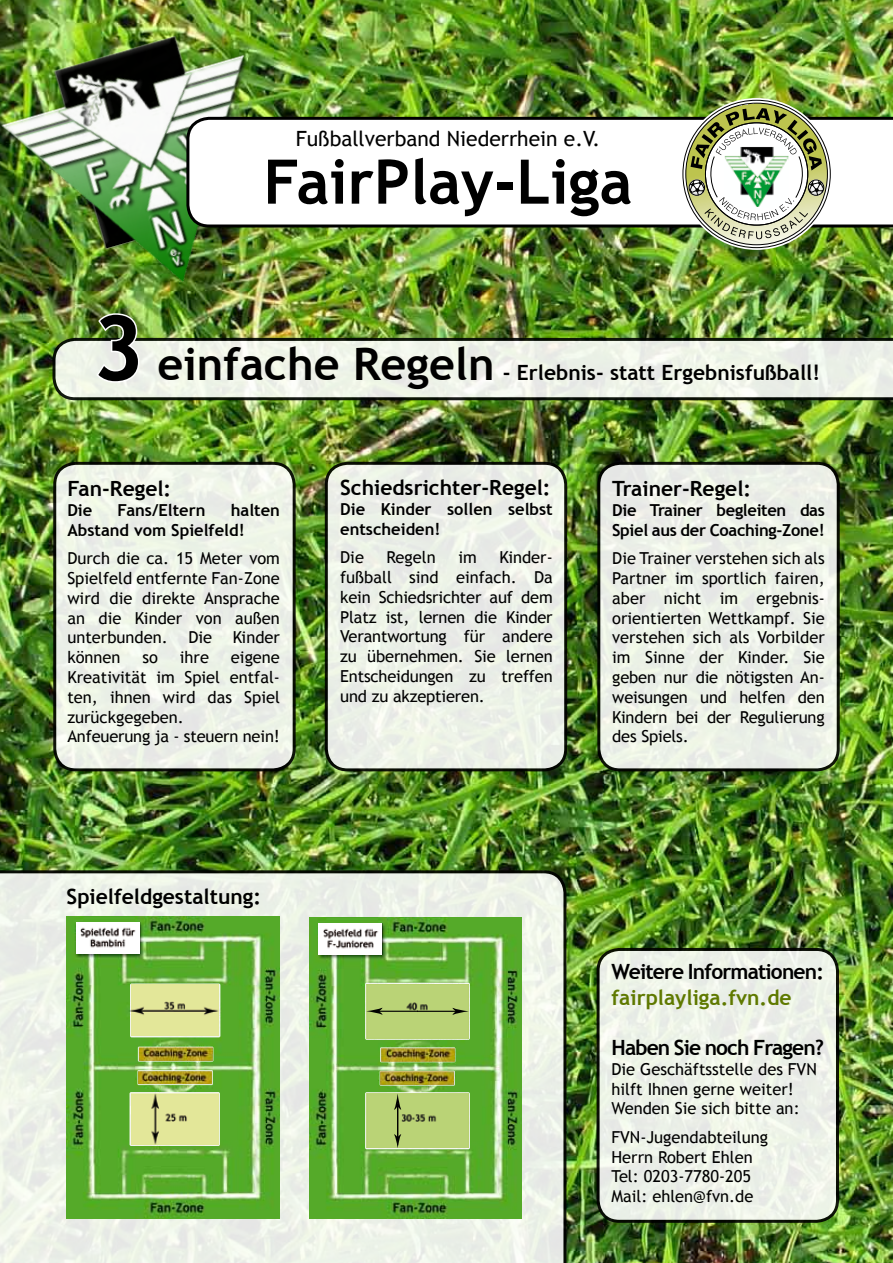
<style>
.page{position:relative;width:893px;height:1263px;background:#fff}
.page>*{position:absolute;margin:0;border:0;box-sizing:border-box;transform-origin:0 0}
.t1{font:700 61.5px "Trebuchet MS";color:#000}
.t2{font:700 21px "Trebuchet MS";color:#000}
.t3{font:700 21px "Trebuchet MS";letter-spacing:-.04em;color:#000}
.t4{font:21px "Trebuchet MS";color:#000}
.t5{font:700 21px "Trebuchet MS";color:#5f7900}
.t6{font:16.5px/19.8px "Trebuchet MS";color:#000}
.t7{font:700 16.5px/19.8px "Trebuchet MS";color:#000}
.t8{font:700 16.5px/19.8px "Trebuchet MS";letter-spacing:-.02em;color:#000}
.s1{font-size:90px}
.s2{font-size:45px}
</style>
<div class="page">
<img style="left:0;top:0;width:893px;height:1263px">
<img style="left:0;top:0;width:345px;height:348px">
<svg style="left:186px;top:117px;width:707px;height:110px"></svg>
<div style="left:681px;top:98px;width:151px;height:152px;border:4px solid #fff;border-radius:50%"></div>
<img style="left:686px;top:103px;width:141px;height:142px">
<div style="left:55px;top:463px;width:239px;height:307px;background:#edf3e8;border-radius:21px"></div>
<div style="left:53px;top:462px;width:243px;height:309px;border:3px solid #000;border-radius:21px"></div>
<div style="left:326px;top:463px;width:240px;height:307px;background:#ebf0e7;border-radius:21px"></div>
<div style="left:325px;top:462px;width:242px;height:309px;border:3px solid #000;border-radius:21px"></div>
<div style="left:599px;top:463px;width:239px;height:307px;background:#ecf1e7;border-radius:21px"></div>
<div style="left:597px;top:462px;width:243px;height:309px;border:3px solid #000;border-radius:21px"></div>
<div style="left:598px;top:949px;width:239px;height:272px;background:#edf2e8;border-radius:21px"></div>
<div style="left:597px;top:948px;width:242px;height:275px;border:3px solid #000;border-radius:21px"></div>
<svg style="left:53px;top:338px;width:840px;height:62px;background:#d9ddd3"></svg>
<img style="left:94px;top:312px;width:47px;height:72px">
<svg style="left:0;top:870px;width:566px;height:393px;background:#e5eae0"></svg>
<img style="left:67px;top:916px;width:213px;height:302px">
<img style="left:130px;top:1092px;width:90px;height:54px">
<img style="left:131px;top:1093px;width:87px;height:51px">
<img style="left:130px;top:983px;width:90px;height:54px">
<img style="left:132px;top:985px;width:87px;height:51px">
<img style="left:76px;top:922px;width:64px;height:32px">
<img style="left:138px;top:1046px;width:75px;height:16px">
<img style="left:139px;top:1048px;width:73px;height:12px">
<img style="left:137px;top:1070px;width:76px;height:15px">
<img style="left:139px;top:1071px;width:73px;height:13px">
<img style="left:309px;top:917px;width:213px;height:302px">
<img style="left:365px;top:983px;width:105px;height:57px">
<div style="left:367px;top:984px;width:101px;height:54px;background:#bad376"></div>
<img style="left:365px;top:1092px;width:105px;height:57px">
<div style="left:367px;top:1093px;width:101px;height:55px;background:#bad376"></div>
<img style="left:452px;top:1008px;width:17px;height:7px">
<img style="left:366px;top:1007px;width:16px;height:8px">
<img style="left:394px;top:1093px;width:7px;height:11px">
<img style="left:394px;top:1104px;width:7px;height:44px">
<img style="left:318px;top:923px;width:64px;height:32px">
<img style="left:319px;top:923px;width:63px;height:31px">
<img style="left:380px;top:1047px;width:75px;height:15px">
<img style="left:381px;top:1048px;width:73px;height:13px">
<img style="left:380px;top:1070px;width:75px;height:16px">
<img style="left:381px;top:1072px;width:73px;height:12px">
<p class="t4" style="left:296px;top:126px;width:306px">Fußballverband Niederrhein e.V.</p>
<h1 class="t1" style="left:264px;top:143px;width:370px">FairPlay-Liga</h1>
<p class="t2" style="left:92px;top:360px;width:730px"><span class="s1">3</span> <span class="s2">einfache Regeln</span> - Erlebnis- statt Ergebnisfußball!</p>
<p class="t2" style="left:67px;top:476px;width:105px">Fan-Regel:</p>
<p class="t7" style="left:67px;top:500px;width:27px">Die</p>
<p class="t7" style="left:118px;top:500px;width:89px">Fans/Eltern</p>
<p class="t7" style="left:67px;top:500px;width:214px;text-indent:163px">halten<br>Abstand vom Spielfeld!</p>
<p class="t6" style="left:67px;top:549px;width:214px;text-align:justify">Durch die ca. 15 Meter vom Spielfeld entfernte Fan-Zone wird die direkte Ansprache an die Kinder von außen unterbunden. Die Kinder können</p>
<p class="t6" style="left:142px;top:648px;width:17px">so</p>
<p class="t6" style="left:180px;top:648px;width:31px">ihre</p>
<p class="t6" style="left:67px;top:648px;width:214px;text-indent:164px">eigene<br>Kreativität im Spiel entfal&shy;ten, ihnen wird das Spiel zurückgegeben.<br>Anfeuerung ja - steuern nein!</p>
<p class="t2" style="left:67px;top:883px;width:196px">Spielfeldgestaltung:</p>
<p class="t2" style="left:340px;top:475px;width:212px">Schiedsrichter-Regel:</p>
<p class="t7" style="left:340px;top:499px;width:214px">Die Kinder sollen selbst entscheiden!</p>
<p class="t6" style="left:340px;top:548px;width:25px">Die</p>
<p class="t6" style="left:387px;top:548px;width:51px">Regeln</p>
<p class="t6" style="left:458px;top:548px;width:20px">im</p>
<p class="t6" style="left:340px;top:548px;width:214px;text-indent:159px">Kinder&shy;fußball sind einfach. Da kein Schiedsrichter auf dem<br>Platz ist, lernen die Kinder<br>Verantwortung für andere zu übernehmen. Sie lernen<br>Entscheidungen zu treffen und zu akzeptieren.</p>
<p class="t2" style="left:612px;top:476px;width:141px">Trainer-Regel:</p>
<p class="t8" style="left:612px;top:500px;width:214px">Die Trainer begleiten das<br>Spiel aus der Coaching-Zone!</p>
<p class="t6" style="left:612px;top:549px;width:214px">Die Trainer verstehen sich als<br>Partner im sportlich fairen, aber nicht im ergebnis&shy;orientierten Wettkampf. Sie verstehen sich als Vorbilder im Sinne der Kinder. Sie geben nur die nötigsten An&shy;weisungen und helfen den<br>Kindern bei der Regulierung des Spiels.</p>
<p class="t3" style="left:611px;top:959px;width:214px">Weitere Informationen:</p>
<p class="t5" style="left:611px;top:984px;width:182px">fairplayliga.fvn.de</p>
<p class="t3" style="left:611px;top:1034px;width:214px">Haben Sie noch Fragen?</p>
<p class="t6" style="left:611px;top:1059px;width:207px">Die Geschäftsstelle des FVN hilft Ihnen gerne weiter!<br>Wenden Sie sich bitte an:</p>
<p class="t6" style="left:611px;top:1127px;width:158px">FVN-Jugendabteilung<br>Herrn Robert Ehlen<br>Tel: 0203-7780-205<br>Mail: ehlen@fvn.de</p>
</div>
